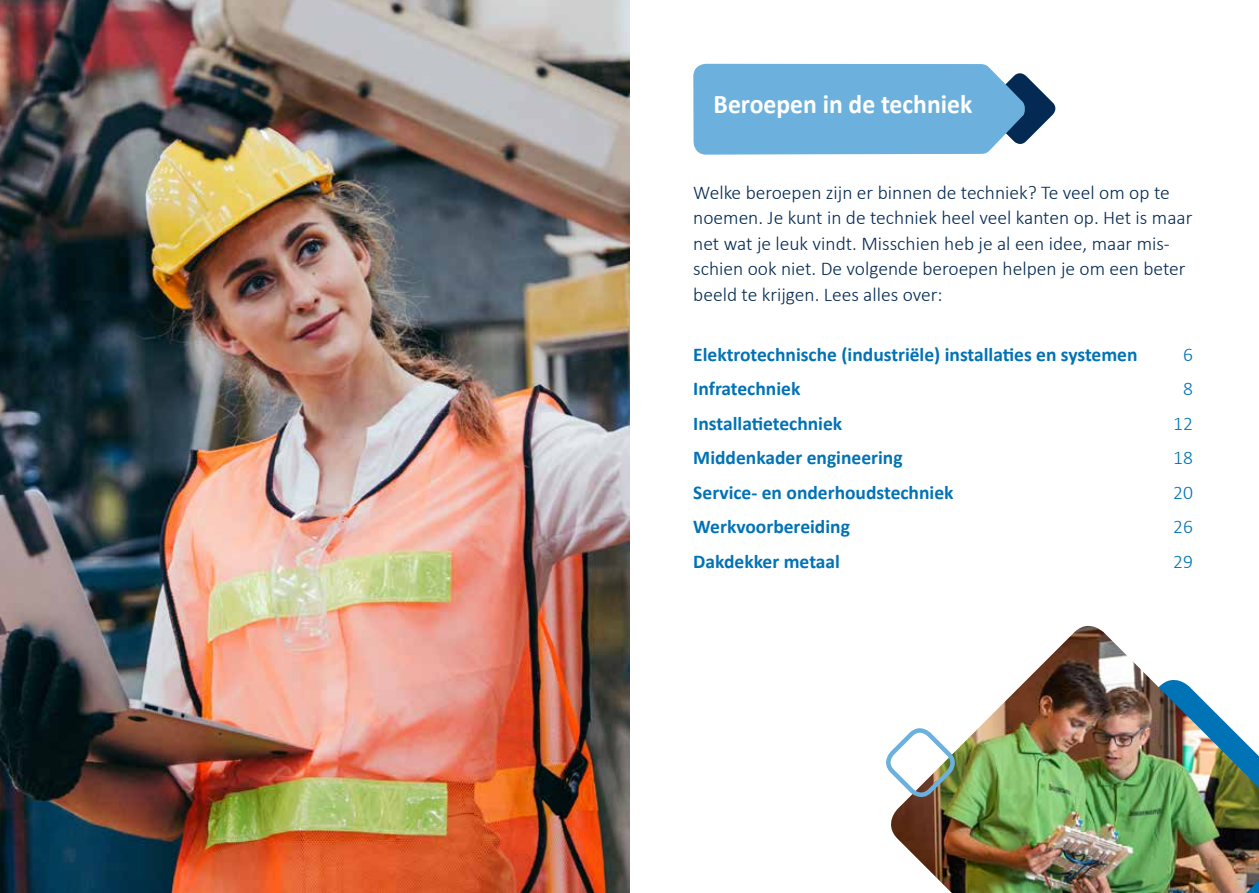
<style>
.page{position:relative;width:1259px;height:893px;background:#fff}
.page>*{position:absolute;margin:0;border:0;box-sizing:border-box;transform-origin:0 0}
.t1{font:700 27px "Calibri";color:#fff;scale:.95 1}
.t2{font:300 19.5px/25.5px "Calibri";color:#042952}
.t3{font:700 19.5px "Calibri";color:#0072b6}
.t4{font:300 19.5px "Calibri";color:#0072b6}
</style>
<div class="page">
<svg style="left:693px;top:64px;width:363px;height:91px;background:#73b0d8"></svg>
<img style="left:0;top:0;width:629px;height:893px">
<img style="left:891px;top:626px;width:368px;height:267px">
<svg style="left:886px;top:725px;width:71px;height:75px"></svg>
<h1 class="t1" style="left:713px;top:87px;width:274px">Beroepen in de techniek</h1>
<p class="t2" style="left:693px;top:179px;width:500px">Welke beroepen zijn er binnen de techniek? Te veel om op te noemen. Je kunt in de techniek heel veel kanten op. Het is maar net wat je leuk vindt. Misschien heb je al een idee, maar mis&shy;schien ook niet. De volgende beroepen helpen je om een beter beeld te krijgen. Lees alles over:</p>
<p class="t3" style="left:693px;top:342px;width:446px">Elektrotechnische (industriële) installaties en systemen</p>
<p class="t4" style="left:1183px;top:342px;width:11px">6</p>
<p class="t3" style="left:693px;top:376px;width:109px">Infratechniek</p>
<p class="t4" style="left:1183px;top:376px;width:11px">8</p>
<p class="t3" style="left:693px;top:411px;width:150px">Installatietechniek</p>
<p class="t4" style="left:1173px;top:411px;width:21px">12</p>
<p class="t3" style="left:693px;top:445px;width:211px">Middenkader engineering</p>
<p class="t4" style="left:1173px;top:445px;width:21px">18</p>
<p class="t3" style="left:693px;top:480px;width:262px">Service- en onderhoudstechniek</p>
<p class="t4" style="left:1173px;top:480px;width:21px">20</p>
<p class="t3" style="left:693px;top:514px;width:158px">Werkvoorbereiding</p>
<p class="t4" style="left:1173px;top:514px;width:21px">26</p>
<p class="t3" style="left:693px;top:549px;width:148px">Dakdekker metaal</p>
<p class="t4" style="left:1173px;top:549px;width:21px">29</p>
</div>
